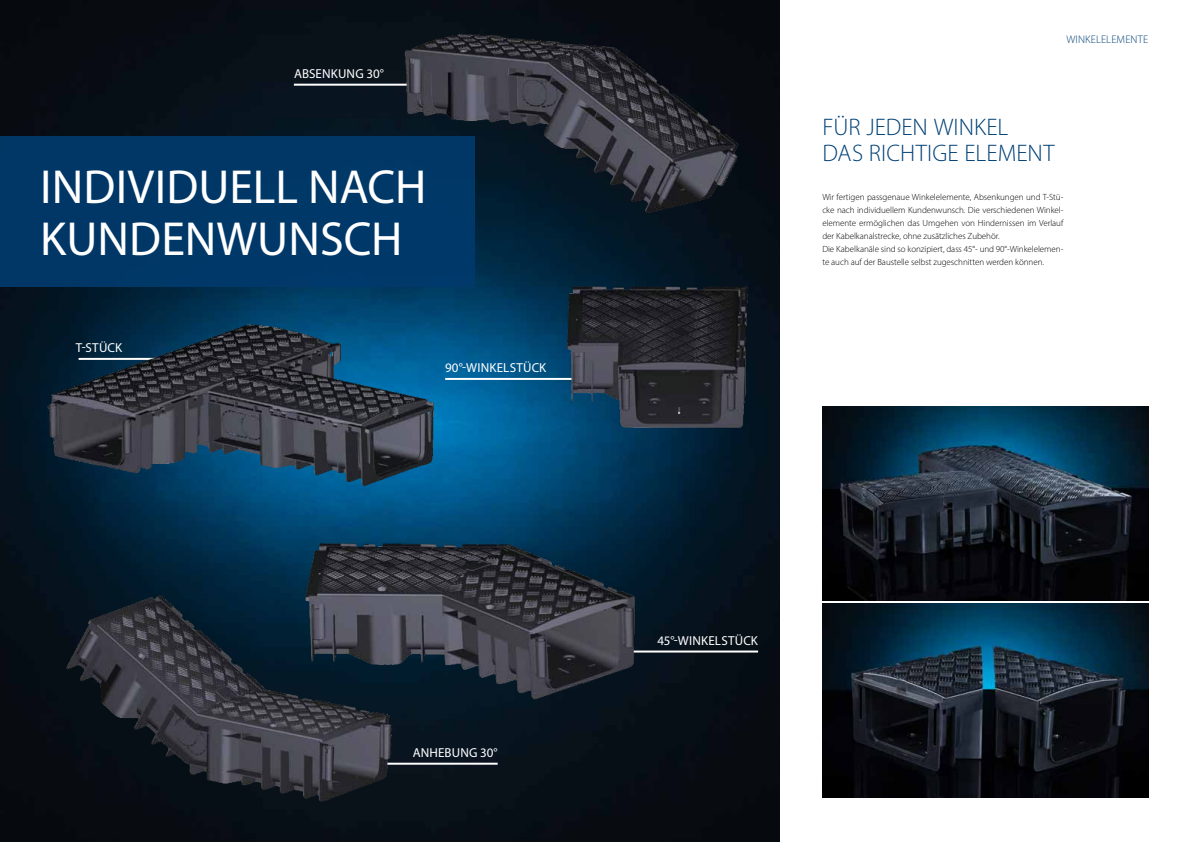
<style>
.page{position:relative;width:1191px;height:842px;background:#fff}
.page>*{position:absolute;margin:0;border:0;box-sizing:border-box;transform-origin:0 0}
.t1{font:48px/52px "Myriad Pro";color:#fff}
.t2{font:300 24px/26px "Myriad Pro";letter-spacing:.005em;color:#004177}
.t3{font:13px "Myriad Pro";letter-spacing:.01em;color:#fff}
.t4{font:300 11px "Myriad Pro";letter-spacing:.01em;color:#004177}
.t5{font:300 9px/13px "Myriad Pro";letter-spacing:-.005em;color:#000}
</style>
<div class="page">
<img style="left:0;top:0;width:780px;height:842px">
<img style="left:822px;top:604px;width:326px;height:194px">
<img style="left:822px;top:406px;width:326px;height:195px">
<div style="left:0;top:136px;width:475px;height:150px;background:#003767"></div>
<hr style="left:445px;top:378px;width:133px;height:2px;background:#fff">
<img style="left:559px;top:251px;width:197px;height:192px">
<hr style="left:604px;top:650px;width:154px;height:2px;background:#fff">
<img style="left:298px;top:485px;width:342px;height:237px">
<hr style="left:294px;top:84px;width:133px;height:2px;background:#fff">
<img style="left:378px;top:22px;width:368px;height:194px">
<hr style="left:364px;top:763px;width:133px;height:2px;background:#fff">
<img style="left:60px;top:589px;width:341px;height:217px">
<img style="left:35px;top:310px;width:403px;height:198px">
<h3 class="t3" style="left:294px;top:66px;width:91px">ABSENKUNG 30°</h3>
<h1 class="t1" style="left:40px;top:160px;width:388px">INDIVIDUELL NACH<br>KUNDENWUNSCH</h1>
<h3 class="t3" style="left:76px;top:340px;width:48px">T-STÜCK</h3>
<h3 class="t3" style="left:445px;top:360px;width:103px">90°-WINKELSTÜCK</h3>
<h3 class="t3" style="left:413px;top:745px;width:86px">ANHEBUNG 30°</h3>
<p class="t4" style="left:1066px;top:32px;width:83px">WINKELELEMENTE</p>
<h2 class="t2" style="left:822px;top:113px;width:233px">FÜR JEDEN WINKEL<br>DAS RICHTIGE ELEMENT</h2>
<p class="t5" style="left:822px;top:190px;width:242px">Wir fertigen passgenaue Winkelelemente, Absenkungen und T-Stü&shy;cke nach individuellem Kundenwunsch. Die verschiedenen Winkel&shy;elemente ermöglichen das Umgehen von Hindernissen im Verlauf der Kabelkanalstrecke, ohne zusätzliches Zubehör.<br>Die Kabelkanäle sind so konzipiert, dass 45°- und 90°-Winkelelemen&shy;te auch auf der Baustelle selbst zugeschnitten werden können.</p>
<h3 class="t3" style="left:657px;top:632px;width:102px">45°-WINKELSTÜCK</h3>
</div>
